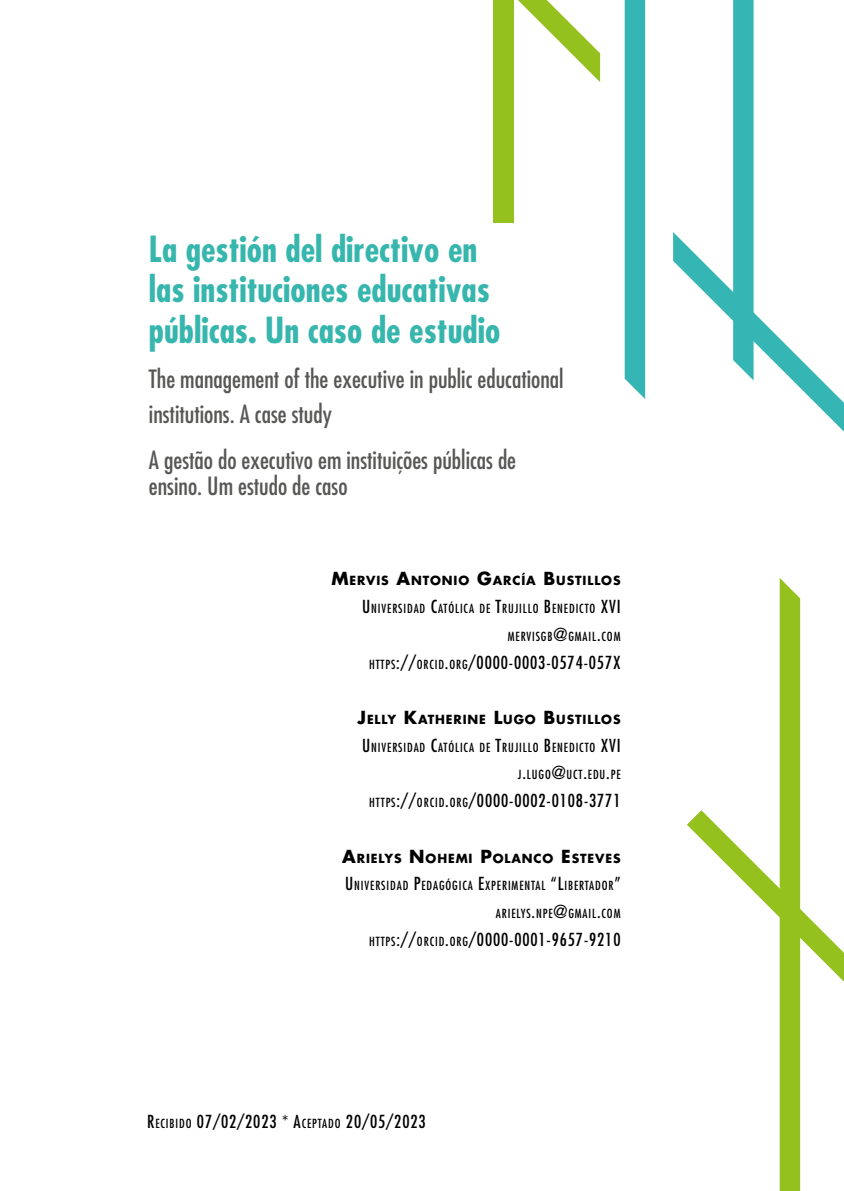
<style>
.page{position:relative;width:844px;height:1191px;background:#fff}
.page>*{position:absolute;margin:0;border:0;box-sizing:border-box;transform-origin:0 0}
.t1{font:700 condensed 35px/40.2px "Futura Std";color:#37b6ae}
.t2{font:condensed 24.5px/35px "Futura Std";color:#575756}
.t3{font:condensed 17.5px "Futura Std";letter-spacing:.05em;color:#000}
.t4{font:condensed 12.25px "Futura Std";letter-spacing:.07em;color:#000}
.t5{font:700 12.25px "Futura Std";letter-spacing:.07em;color:#000}
.s1{font-size:17.5px}
.s2{font-size:12.25px}
</style>
<div class="page">
<div style="left:493px;top:0;width:20px;height:222px;background:#95c11f"></div>
<svg style="left:687px;top:578px;width:156px;height:613px"></svg>
<svg style="left:624px;top:0;width:21px;height:399px;background:#40bab8"></svg>
<svg style="left:673px;top:0;width:170px;height:431px"></svg>
<svg style="left:513px;top:0;width:87px;height:82px"></svg>
<h1 class="t1" style="left:149px;top:229px;width:353px">La gestión del directivo en las instituciones educativas públicas. Un caso de estudio</h1>
<h2 class="t2" style="left:149px;top:361px;width:416px">The management of the executive in public educational institutions. A case study</h2>
<h2 class="t2" style="left:149px;top:446px;width:368px;line-height:26.2px">A gestão do executivo em instituições públicas de ensino. Um estudo de caso</h2>
<p class="t5" style="left:331px;top:572px;width:290px"><span class="s1">M</span>ERVIS <span class="s1">A</span>NTONIO <span class="s1">G</span>ARCÍA <span class="s1">B</span>USTILLOS</p>
<p class="t4" style="left:362px;top:601px;width:253px"><span class="s1">U</span>NIVERSIDAD <span class="s1">C</span>ATÓLICA DE <span class="s1">T</span>RUJILLO <span class="s1">B</span>ENEDICTO <span class="s1">XVI</span></p>
<p class="t4" style="left:507px;top:629px;width:114px">MERVISGB<span class="s1">@</span>GMAIL<span class="s1">.</span>COM</p>
<h3 class="t3" style="left:369px;top:651px;width:253px"><span class="s2">HTTPS</span>://<span class="s2">ORCID</span>.<span class="s2">ORG</span>/0000-0003-0574-057X</h3>
<p class="t5" style="left:357px;top:711px;width:264px"><span class="s1">J</span>ELLY <span class="s1">K</span>ATHERINE <span class="s1">L</span>UGO <span class="s1">B</span>USTILLOS</p>
<p class="t4" style="left:362px;top:740px;width:253px"><span class="s1">U</span>NIVERSIDAD <span class="s1">C</span>ATÓLICA DE <span class="s1">T</span>RUJILLO <span class="s1">B</span>ENEDICTO <span class="s1">XVI</span></p>
<p class="t4" style="left:517px;top:767px;width:104px">J<span class="s1">.</span>LUGO<span class="s1">@</span>UCT<span class="s1">.</span>EDU<span class="s1">.</span>PE</p>
<h3 class="t3" style="left:369px;top:790px;width:253px"><span class="s2">HTTPS</span>://<span class="s2">ORCID</span>.<span class="s2">ORG</span>/0000-0002-0108-3771</h3>
<p class="t5" style="left:342px;top:850px;width:280px"><span class="s1">A</span>RIELYS <span class="s1">N</span> OHEMI <span class="s1">P</span>OLANCO <span class="s1">E</span>STEVES</p>
<p class="t4" style="left:345px;top:878px;width:277px"><span class="s1">U</span>NIVERSIDAD <span class="s1">P</span>EDAGÓGICA <span class="s1">E</span>XPERIMENTAL <span class="s1">“L</span>IBERTADOR<span class="s1">”</span></p>
<p class="t4" style="left:496px;top:906px;width:126px">ARIELYS<span class="s1">.</span>NPE<span class="s1">@</span>GMAIL<span class="s1">.</span>COM</p>
<h3 class="t3" style="left:369px;top:929px;width:253px"><span class="s2">HTTPS</span>://<span class="s2">ORCID</span>.<span class="s2">ORG</span>/0000-0001-9657-9210</h3>
<h3 class="t3" style="left:147px;top:1111px;width:280px">R<span class="s2">ECIBIDO</span> 07/02/2023 * A<span class="s2">CEPTADO</span> 20/05/2023</h3>
</div>
